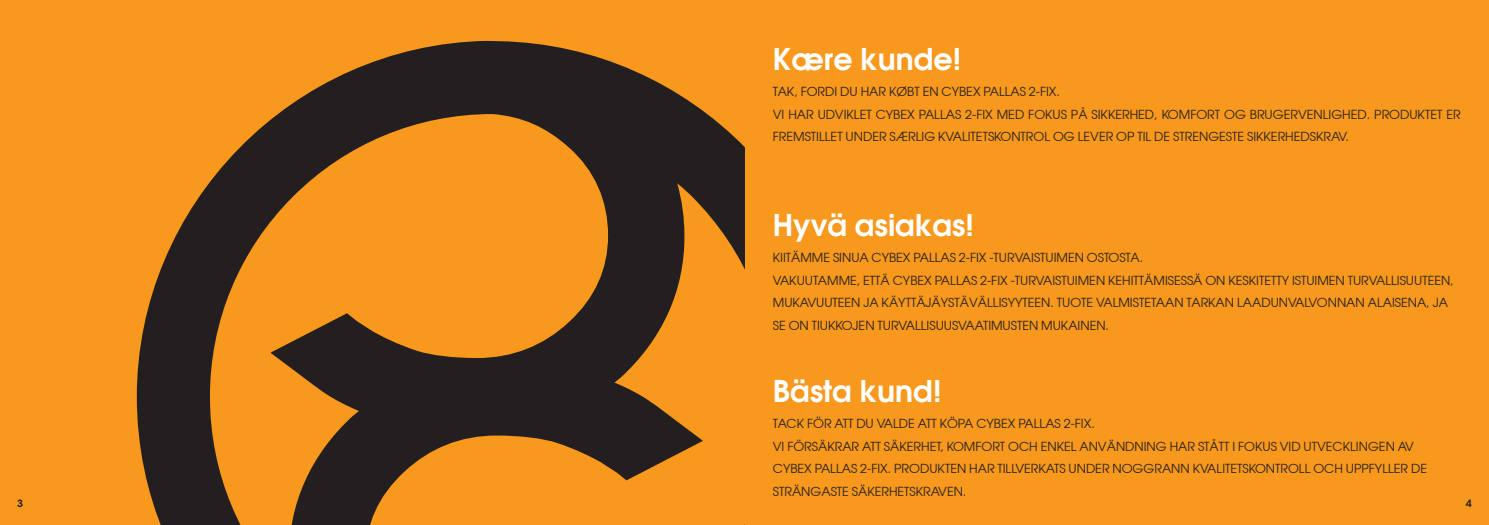
<style>
.page{position:relative;width:1489px;height:525px;background:#fff}
.page>*{position:absolute;margin:0;border:0;box-sizing:border-box;transform-origin:0 0}
.t1{font:700 30px "Avant Garde Gothic TT";color:#fff}
.t2{font:12.5px/22.5px "Avant Garde Gothic TT";color:#231f20}
.t3{font:600 10px "ITC Avant Garde Std";color:#231f20}
</style>
<div class="page">
<div style="left:0;top:0;width:1488px;height:524px;background:#f8981d"></div>
<svg style="left:137px;top:41px;width:608px;height:483px"></svg>
<h1 class="t1" style="left:772px;top:40px;width:190px">Kære kunde!</h1>
<p class="t2" style="left:772px;top:80px;width:689px">TAK, FORDI DU HAR KØBT EN CYBEX PALLAS 2-FIX.<br>VI HAR UDVIKLET CYBEX PALLAS 2-FIX MED FOKUS PÅ SIKKERHED, KOMFORT OG BRUGERVENLIGHED. PRODUKTET ER<br>FREMSTILLET UNDER SÆRLIG KVALITETSKONTROL OG LEVER OP TIL DE STRENGESTE SIKKERHEDSKRAV.</p>
<h1 class="t1" style="left:772px;top:206px;width:202px">Hyvä asiakas!</h1>
<p class="t2" style="left:772px;top:246px;width:682px">KIITÄMME SINUA CYBEX PALLAS 2-FIX -TURVAISTUIMEN OSTOSTA.<br>VAKUUTAMME, ETTÄ CYBEX PALLAS 2-FIX -TURVAISTUIMEN KEHITTÄMISESSÄ ON KESKITETTY ISTUIMEN TURVALLISUUTEEN, MUKAVUUTEEN JA KÄYTTÄJÄYSTÄVÄLLISYYTEEN. TUOTE VALMISTETAAN TARKAN LAADUNVALVONNAN ALAISENA, JA SE ON TIUKKOJEN TURVALLISUUSVAATIMUSTEN MUKAINEN.</p>
<h1 class="t1" style="left:772px;top:372px;width:170px">Bästa kund!</h1>
<p class="t2" style="left:772px;top:412px;width:655px">TACK FÖR ATT DU VALDE ATT KÖPA CYBEX PALLAS 2-FIX.<br>VI FÖRSÄKRAR ATT SÄKERHET, KOMFORT OCH ENKEL ANVÄNDNING HAR STÅTT I FOKUS VID UTVECKLINGEN AV CYBEX PALLAS 2-FIX. PRODUKTEN HAR TILLVERKATS UNDER NOGGRANN KVALITETSKONTROLL OCH UPPFYLLER DE STRÄNGASTE SÄKERHETSKRAVEN.</p>
<p class="t3" style="left:17px;top:497px;width:8px">3</p>
<p class="t3" style="left:1465px;top:497px;width:8px">4</p>
</div>
